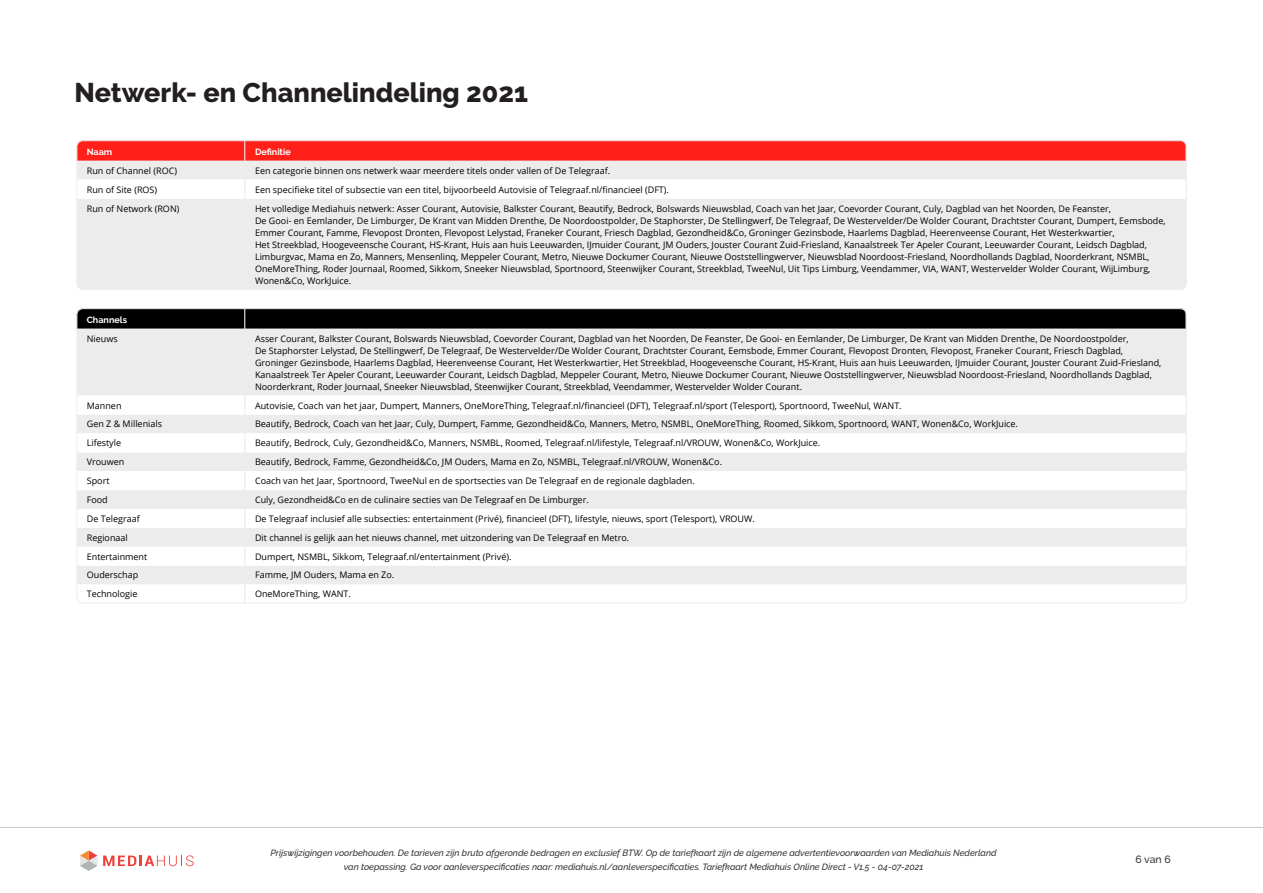
<style>
.page{position:relative;width:1263px;height:893px;background:#fff}
.page>*{position:absolute;margin:0;border:0;box-sizing:border-box;transform-origin:0 0}
.t1{font:800 27px "Raleway";color:#231f20}
.t2{font:500 10.5px "Raleway";color:#323031}
.t3{font:9px/12px "Open Sans";color:#000}
.t4{font:italic 500 9px/13.5px "Raleway";color:#323031;text-align:center}
.t5{font:700 9px "Raleway";color:#fff}
</style>
<div class="page">
<hr style="left:0;top:827px;width:1263px;height:1px;background:#c7c9cb">
<svg style="left:80px;top:850px;width:114px;height:21px"></svg>
<div style="left:79px;top:329px;width:1106px;height:67px;background:#ececec"></div>
<svg style="left:77px;top:415px;width:1108px;height:188px"></svg>
<svg style="left:77px;top:308px;width:1108px;height:21px;background:#111"></svg>
<hr style="left:244px;top:329px;width:1px;height:67px;background:#ececec">
<hr style="left:1185px;top:308px;width:2px;height:21px;background:#ececec">
<svg style="left:244px;top:396px;width:1px;height:205px"></svg>
<div style="left:77px;top:199px;width:1108px;height:89px;background:#ececec"></div>
<svg style="left:77px;top:140px;width:1108px;height:59px"></svg>
<hr style="left:244px;top:199px;width:1px;height:91px;background:#ececec">
<hr style="left:1185px;top:140px;width:2px;height:21px;background:#ececec">
<div style="left:77px;top:140px;width:1110px;height:150px;border:1px solid #ececec;border-radius:6px"></div>
<h1 class="t1" style="left:74px;top:77px;width:455px">Netwerk- en Channelindeling 2021</h1>
<p class="t5" style="left:87px;top:146px;width:27px">Naam</p>
<p class="t5" style="left:255px;top:146px;width:37px">Definitie</p>
<p class="t3" style="left:87px;top:164px;width:92px">Run of Channel (ROC)</p>
<p class="t3" style="left:255px;top:164px;width:357px">Een categorie binnen ons netwerk waar meerdere titels onder vallen of De Telegraaf.</p>
<p class="t3" style="left:87px;top:183px;width:72px">Run of Site (ROS)</p>
<p class="t3" style="left:255px;top:183px;width:415px">Een specifieke titel of subsectie van een titel, bijvoorbeeld Autovisie of Telegraaf.nl/financieel (DFT).</p>
<p class="t3" style="left:87px;top:202px;width:94px">Run of Network (RON)</p>
<p class="t3" style="left:255px;top:202px;width:912px">Het volledige Mediahuis netwerk: Asser Courant, Autovisie, Balkster Courant, Beautify, Bedrock, Bolswards Nieuwsblad, Coach van het Jaar, Coevorder Courant, Culy, Dagblad van het Noorden, De Feanster,<br>De Gooi- en Eemlander, De Limburger, De Krant van Midden Drenthe, De Noordoostpolder, De Staphorster, De Stellingwerf, De Telegraaf, De Westervelder/De Wolder Courant, Drachtster Courant, Dumpert, Eemsbode, Emmer Courant, Famme, Flevopost Dronten, Flevopost Lelystad, Franeker Courant, Friesch Dagblad, Gezondheid&amp;Co, Groninger Gezinsbode, Haarlems Dagblad, Heerenveense Courant, Het Westerkwartier,<br>Het Streekblad, Hoogeveensche Courant, HS-Krant, Huis aan huis Leeuwarden, IJmuider Courant, JM Ouders, Jouster Courant Zuid-Friesland, Kanaalstreek Ter Apeler Courant, Leeuwarder Courant, Leidsch Dagblad, Limburgvac, Mama en Zo, Manners, Mensenlinq, Meppeler Courant, Metro, Nieuwe Dockumer Courant, Nieuwe Ooststellingwerver, Nieuwsblad Noordoost-Friesland, Noordhollands Dagblad, Noorderkrant, NSMBL, OneMoreThing, Roder Journaal, Roomed, Sikkom, Sneeker Nieuwsblad, Sportnoord, Steenwijker Courant, Streekblad, TweeNul, Uit Tips Limburg, Veendammer, VIA, WANT, Westervelder Wolder Courant, WijLimburg, Wonen&amp;Co, WorkJuice.</p>
<p class="t5" style="left:87px;top:314px;width:42px">Channels</p>
<p class="t3" style="left:87px;top:332px;width:32px">Nieuws</p>
<p class="t3" style="left:255px;top:332px;width:908px">Asser Courant, Balkster Courant, Bolswards Nieuwsblad, Coevorder Courant, Dagblad van het Noorden, De Feanster, De Gooi- en Eemlander, De Limburger, De Krant van Midden Drenthe, De Noordoostpolder,<br>De Staphorster Lelystad, De Stellingwerf, De Telegraaf, De Westervelder/De Wolder Courant, Drachtster Courant, Eemsbode, Emmer Courant, Flevopost Dronten, Flevopost, Franeker Courant, Friesch Dagblad, Groninger Gezinsbode, Haarlems Dagblad, Heerenveense Courant, Het Westerkwartier, Het Streekblad, Hoogeveensche Courant, HS-Krant, Huis aan huis Leeuwarden, IJmuider Courant, Jouster Courant Zuid-Friesland, Kanaalstreek Ter Apeler Courant, Leeuwarder Courant, Leidsch Dagblad, Meppeler Courant, Metro, Nieuwe Dockumer Courant, Nieuwe Ooststellingwerver, Nieuwsblad Noordoost-Friesland, Noordhollands Dagblad, Noorderkrant, Roder Journaal, Sneeker Nieuwsblad, Steenwijker Courant, Streekblad, Veendammer, Westervelder Wolder Courant.</p>
<p class="t3" style="left:87px;top:399px;width:36px">Mannen</p>
<p class="t3" style="left:255px;top:399px;width:648px">Autovisie, Coach van het jaar, Dumpert, Manners, OneMoreThing, Telegraaf.nl/financieel (DFT), Telegraaf.nl/sport (Telesport), Sportnoord, TweeNul, WANT.</p>
<p class="t3" style="left:87px;top:418px;width:77px">Gen Z &amp; Millenials</p>
<p class="t3" style="left:255px;top:418px;width:764px">Beautify, Bedrock, Coach van het Jaar, Culy, Dumpert, Famme, Gezondheid&amp;Co, Manners, Metro, NSMBL, OneMoreThing, Roomed, Sikkom, Sportnoord, WANT, Wonen&amp;Co, WorkJuice.</p>
<p class="t3" style="left:87px;top:437px;width:36px">Lifestyle</p>
<p class="t3" style="left:255px;top:437px;width:567px">Beautify, Bedrock, Culy, Gezondheid&amp;Co, Manners, NSMBL, Roomed, Telegraaf.nl/lifestyle, Telegraaf.nl/VROUW, Wonen&amp;Co, WorkJuice.</p>
<p class="t3" style="left:87px;top:456px;width:39px">Vrouwen</p>
<p class="t3" style="left:255px;top:456px;width:469px">Beautify, Bedrock, Famme, Gezondheid&amp;Co, JM Ouders, Mama en Zo, NSMBL, Telegraaf.nl/VROUW, Wonen&amp;Co.</p>
<p class="t3" style="left:87px;top:475px;width:24px">Sport</p>
<p class="t3" style="left:255px;top:475px;width:441px">Coach van het Jaar, Sportnoord, TweeNul en de sportsecties van De Telegraaf en de regionale dagbladen.</p>
<p class="t3" style="left:87px;top:493px;width:23px">Food</p>
<p class="t3" style="left:255px;top:493px;width:335px">Culy, Gezondheid&amp;Co en de culinaire secties van De Telegraaf en De Limburger.</p>
<p class="t3" style="left:87px;top:512px;width:54px">De Telegraaf</p>
<p class="t3" style="left:255px;top:512px;width:501px">De Telegraaf inclusief alle subsecties: entertainment (Privé), financieel (DFT), lifestyle, nieuws, sport (Telesport), VROUW.</p>
<p class="t3" style="left:87px;top:531px;width:43px">Regionaal</p>
<p class="t3" style="left:255px;top:531px;width:376px">Dit channel is gelijk aan het nieuws channel, met uitzondering van De Telegraaf en Metro.</p>
<p class="t3" style="left:87px;top:550px;width:62px">Entertainment</p>
<p class="t3" style="left:255px;top:550px;width:258px">Dumpert, NSMBL, Sikkom, Telegraaf.nl/entertainment (Privé).</p>
<p class="t3" style="left:87px;top:569px;width:53px">Ouderschap</p>
<p class="t3" style="left:255px;top:569px;width:141px">Famme, JM Ouders, Mama en Zo.</p>
<p class="t3" style="left:87px;top:588px;width:52px">Technologie</p>
<p class="t3" style="left:255px;top:588px;width:97px">OneMoreThing, WANT.</p>
<p class="t4" style="left:271px;top:846px;width:728px">Prijswijzigingen voorbehouden. De tarieven zijn bruto afgeronde bedragen en exclusief BTW. Op de tariefkaart zijn de algemene advertentievoorwaarden van Mediahuis Nederland van toepassing. Ga voor aanleverspecificaties naar: mediahuis.nl/aanleverspecificaties. Tariefkaart Mediahuis Online Direct - V1.5 - 04-07-2021</p>
<p class="t2" style="left:1135px;top:853px;width:37px">6 van 6</p>
</div>
